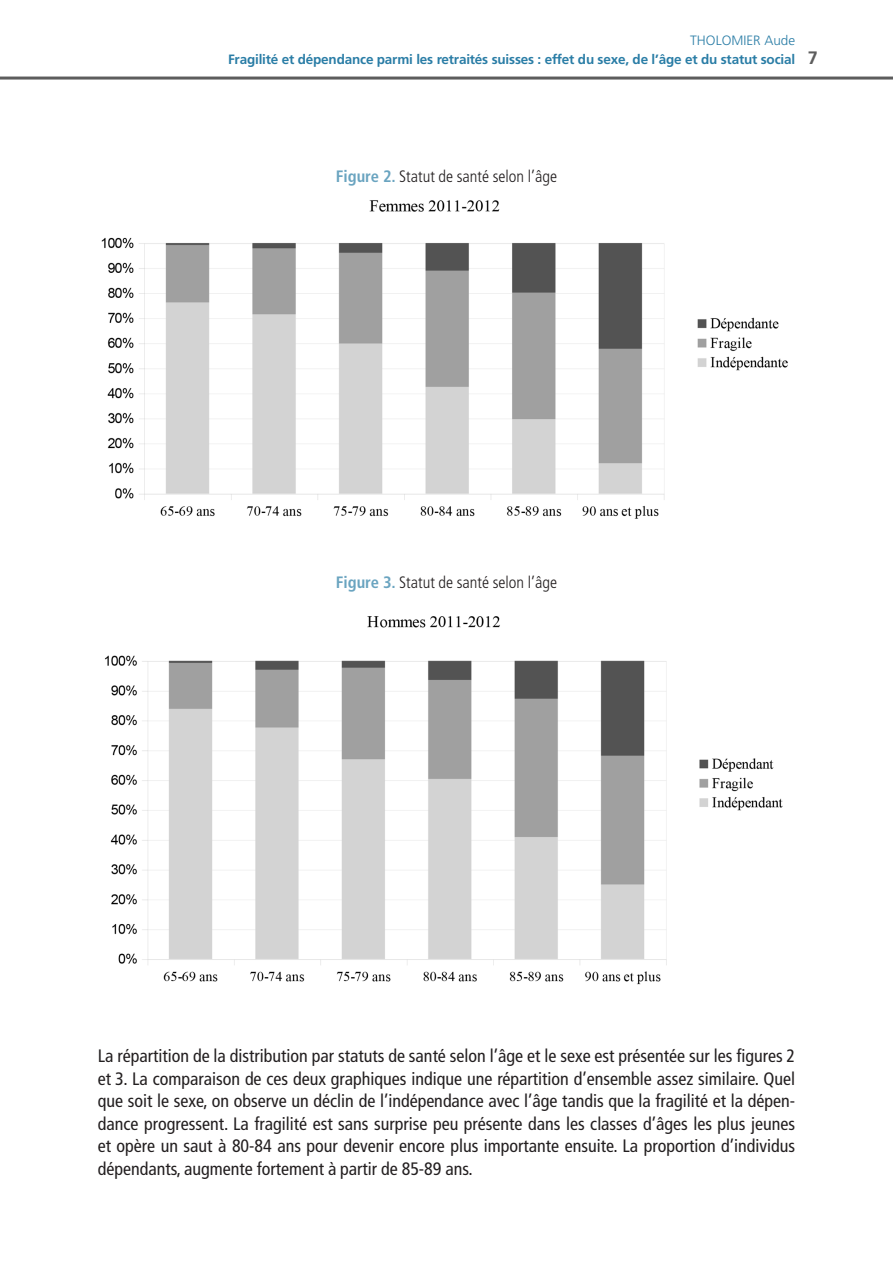
<style>
.page{position:relative;width:893px;height:1263px;background:#fff}
.page>*{position:absolute;margin:0;border:0;box-sizing:border-box;transform-origin:0 0}
.Texte_courant{font:condensed 18px/22.5px "Frutiger LT Std";color:#231f20;text-align:justify}
.t1{font:700 18px "Frutiger LT Std";color:#5d5d5d}
.Tab_Fig_Titre{font:300 condensed 16.5px "Frutiger LT Std";color:#231f20}
.t2{font:700 13.5px "Frutiger LT Std";letter-spacing:-.015em;color:#2a7da6}
.t3{font:300 13.5px "Frutiger LT Std";color:#2a7da6}
.s1{font-weight:700;color:#6aa4c0}
</style>
<div class="page">
<hr style="left:0;top:77px;width:893px;height:3px;background:#5d5d5d">
<img style="left:101px;top:200px;width:687px;height:319px">
<img style="left:105px;top:616px;width:678px;height:369px">
<p class="t3" style="left:690px;top:33px;width:107px">THOLOMIER Aude</p>
<p class="t2" style="left:228px;top:51px;width:569px">Fragilité et dépendance parmi les retraités suisses : effet du sexe, de l’âge et du statut social</p>
<p class="t1" style="left:808px;top:47px;width:12px">7</p>
<p class="Tab_Fig_Titre" style="left:336px;top:167px;width:223px"><span class="s1">Figure 2.</span> Statut de santé selon l’âge</p>
<p class="Tab_Fig_Titre" style="left:336px;top:573px;width:223px"><span class="s1">Figure 3.</span> Statut de santé selon l’âge</p>
<p class="Texte_courant" style="left:98px;top:1045px;width:699px">La répartition de la distribution par statuts de santé selon l’âge et le sexe est présentée sur les figures 2 et 3. La comparaison de ces deux graphiques indique une répartition d’ensemble assez similaire. Quel que soit le sexe, on observe un déclin de l’indépendance avec l’âge tandis que la fragilité et la dépen&shy;dance progressent. La fragilité est sans surprise peu présente dans les classes d’âges les plus jeunes et opère un saut à 80-84 ans pour devenir encore plus importante ensuite. La proportion d’individus dépendants, augmente fortement à partir de 85-89 ans.</p>
</div>
